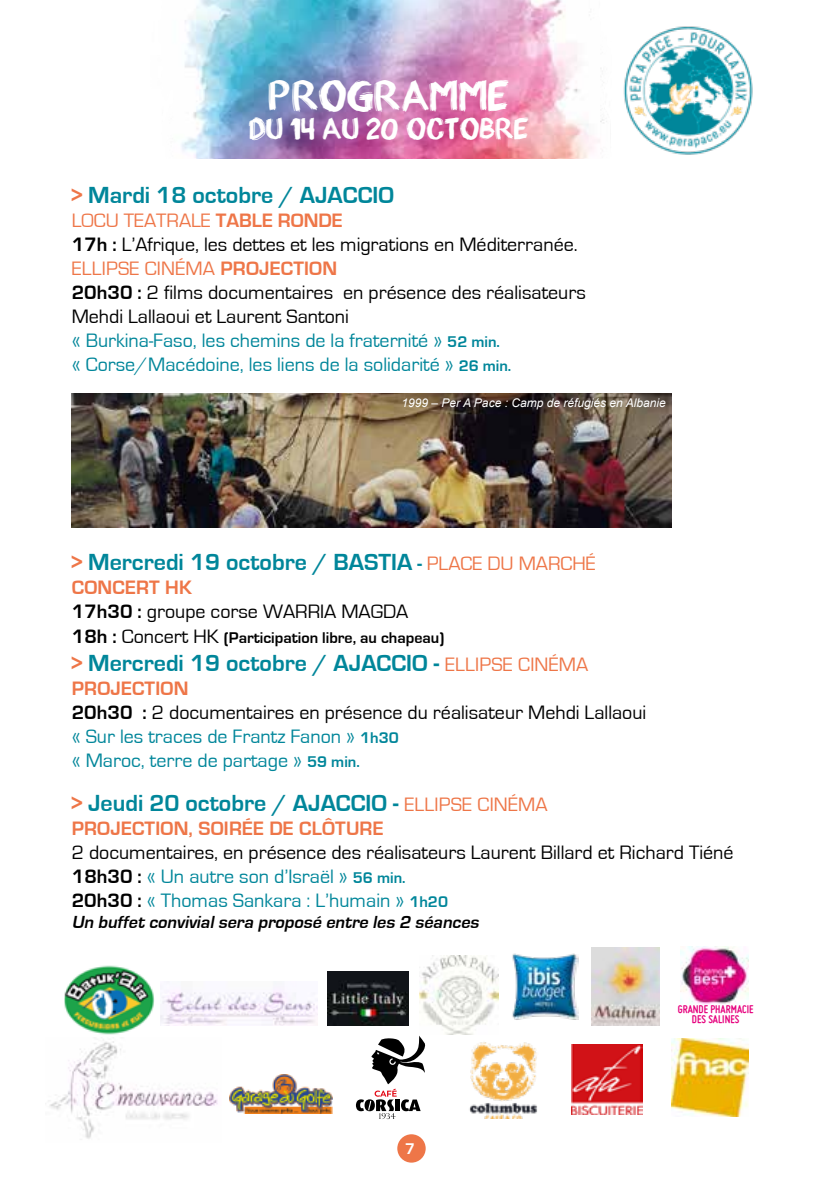
<style>
.page{position:relative;width:823px;height:1191px;background:#fff}
.page>*{position:absolute;margin:0;border:0;box-sizing:border-box;transform-origin:0 0}
.t1{font:40px "appopaint";color:#fff}
.t2{font:28px "appopaint";color:#fff}
.t3{font:700 24px "Eurostile";color:#00869a}
.t4{font:20px/24px "Eurostile";color:#000}
.t5{font:700 20px "Eurostile";letter-spacing:.01em;color:#ee7648}
.t6{font:italic 700 18px "Eurostile";color:#000}
.t7{font:700 16px "Eurostile";color:#000}
.t8{font:700 16px "Eurostile";color:#fff}
.t9{font:italic 12px "Arial";color:#fff}
.t10{font:700 12px/10px "Miso";color:#e6007d;text-align:center}
.s1{color:#ee7648}
.s2{font-weight:700;color:#ee7648}
.s3{font-weight:700}
.s4{color:#00869a}
.s5{font-weight:700;font-size:16px;color:#00869a}
.s6{font-size:20px}
.s7{font-weight:400;font-size:20px;color:#ee7648}
.s8{font-weight:400;font-size:20px}
</style>
<div class="page">
<img style="left:181px;top:0;width:426px;height:159px">
<img style="left:72px;top:393px;width:599px;height:135px">
<img style="left:623px;top:26px;width:130px;height:129px">
<img style="left:230px;top:1074px;width:102px;height:40px">
<img style="left:327px;top:971px;width:81px;height:54px">
<img style="left:469px;top:1042px;width:68px;height:77px">
<img style="left:48px;top:1041px;width:170px;height:98px">
<img style="left:671px;top:1038px;width:76px;height:79px">
<img style="left:591px;top:947px;width:68px;height:78px">
<img style="left:512px;top:953px;width:66px;height:67px">
<img style="left:65px;top:965px;width:89px;height:69px">
<img style="left:160px;top:981px;width:157px;height:44px">
<img style="left:419px;top:955px;width:79px;height:79px">
<img style="left:571px;top:1044px;width:71px;height:70px">
<img style="left:680px;top:946px;width:68px;height:58px">
<svg style="left:356px;top:1035px;width:70px;height:84px"></svg>
<div style="left:397px;top:1134px;width:28px;height:28px;background:#ee7648;border-radius:50%"></div>
<h1 class="t1" style="left:269px;top:71px;width:242px">PROGRAMME</h1>
<h2 class="t2" style="left:249px;top:111px;width:281px">DU 14 AU 20 OCTOBRE</h2>
<p class="t3" style="left:72px;top:182px;width:323px"><span class="s1">&gt;</span> Mardi 18 octobre / AJACCIO</p>
<p class="t4" style="left:72px;top:209px;width:515px"><span class="s1">LOCU TEATRALE</span> <span class="s2">TABLE RONDE<br></span><span class="s3">17h :</span> L’Afrique, les dettes et les migrations en Méditerranée.<br><span class="s1">ELLIPSE CINÉMA</span> <span class="s2">PROJECTION<br></span><span class="s3">20h30 :</span> 2 films documentaires en présence des réalisateurs Mehdi Lallaoui et Laurent Santoni<br><span class="s4">« Burkina-Faso, les chemins de la fraternité »</span> <span class="s5">52 min.<br></span><span class="s4">« Corse/Macédoine, les liens de la solidarité »</span> <span class="s5">26 min.</span></p>
<p class="t9" style="left:401px;top:395px;width:266px">1999 – Per A Pace : Camp de réfugiés en Albanie</p>
<p class="t3" style="left:72px;top:549px;width:525px"><span class="s1">&gt;</span> Mercredi 19 octobre / BASTIA <span class="s6">-</span> <span class="s7">PLACE DU MARCHÉ</span></p>
<p class="t4" style="left:72px;top:576px;width:338px"><span class="s2">CONCERT HK<br></span><span class="s3">17h30 :</span> groupe corse WARRIA MAGDA</p>
<p class="t7" style="left:72px;top:628px;width:374px"><span class="s6">18h :</span> <span class="s8">Concert HK</span> (Participation libre, au chapeau)</p>
<p class="t3" style="left:72px;top:650px;width:518px"><span class="s1">&gt;</span> Mercredi 19 octobre / AJACCIO - <span class="s7">ELLIPSE CINÉMA</span></p>
<p class="t4" style="left:72px;top:677px;width:575px"><span class="s2">PROJECTION<br></span><span class="s3">20h30 :</span> 2 documentaires en présence du réalisateur Mehdi Lallaoui <span class="s4">« Sur les traces de Frantz Fanon »</span> <span class="s5">1h30<br></span><span class="s4">« Maroc, terre de partage »</span> <span class="s5">59 min.</span></p>
<p class="t3" style="left:72px;top:789px;width:477px"><span class="s1">&gt;</span> Jeudi 20 octobre / AJACCIO - <span class="s7">ELLIPSE CINÉMA</span></p>
<p class="t5" style="left:72px;top:817px;width:313px">PROJECTION, SOIRÉE DE CLÔTURE</p>
<p class="t4" style="left:72px;top:840px;width:663px">2 documentaires, en présence des réalisateurs Laurent Billard et Richard Tiéné<br><span class="s3">18h30 :</span> <span class="s4">« Un autre son d’Israël »</span> <span class="s5">56 min.<br></span><span class="s3">20h30 :</span> <span class="s4">« Thomas Sankara : L’humain »</span> <span class="s5">1h20</span></p>
<p class="t6" style="left:72px;top:912px;width:412px">Un buffet convivialsera proposé entre les 2 séances</p>
<p class="t8" style="left:405px;top:1139px;width:12px">7</p>
<p class="t10" style="left:677px;top:1004px;width:77px">GRANDE PHARMACIE<br>DES SALINES</p>
</div>
